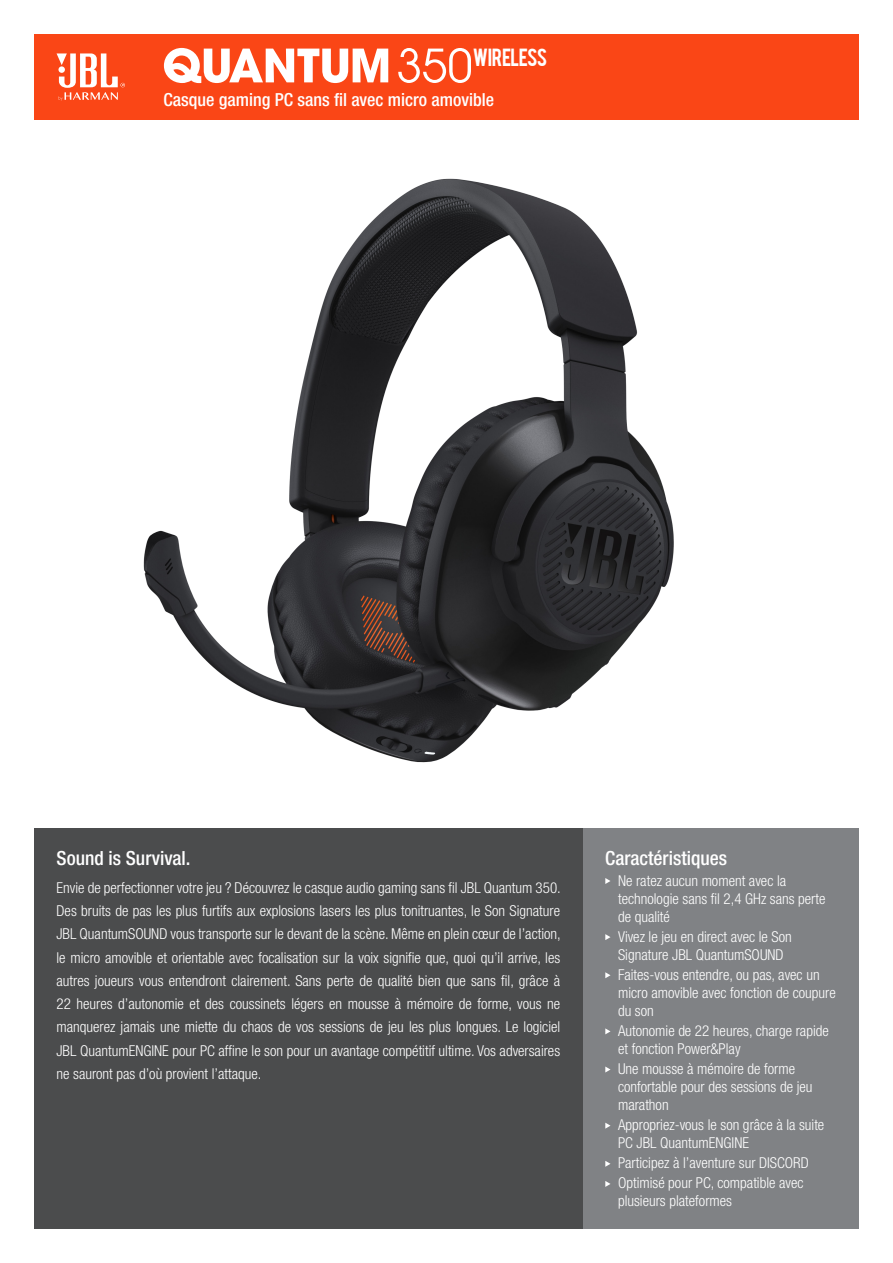
<style>
.page{position:relative;width:893px;height:1263px;background:#fff}
.page>*{position:absolute;margin:0;border:0;box-sizing:border-box;transform-origin:0 0}
.t1{font:700 50.7px "Avant Gard Goth EF";color:#fff}
.t2{font:500 condensed 19.5px "Helvetica Neue LT Pro";color:#fff}
.t3{font:19.5px "Bebas";letter-spacing:-.04em;color:#fff}
.t4{font:500 condensed 18px "Helvetica Neue LT Pro";color:#fff}
.t5{font:300 condensed 15px/18px "Helvetica Neue LT Pro";color:#fff}
.s1{font-weight:400}
</style>
<div class="page">
<img style="left:64px;top:178px;width:778px;height:651px">
<div style="left:34px;top:34px;width:825px;height:85px;background:#fa4616"></div>
<svg style="left:57px;top:53px;width:68px;height:48px"></svg>
<div style="left:583px;top:829px;width:276px;height:400px;background:#808285"></div>
<svg style="left:605px;top:878px;width:5px;height:6px"></svg>
<svg style="left:605px;top:934px;width:5px;height:6px"></svg>
<svg style="left:605px;top:972px;width:5px;height:6px"></svg>
<svg style="left:605px;top:1028px;width:5px;height:6px"></svg>
<svg style="left:605px;top:1066px;width:5px;height:6px"></svg>
<svg style="left:605px;top:1123px;width:5px;height:6px"></svg>
<svg style="left:605px;top:1161px;width:5px;height:6px"></svg>
<svg style="left:605px;top:1181px;width:5px;height:6px"></svg>
<div style="left:34px;top:829px;width:549px;height:400px;background:#4b4c4d"></div>
<p class="t1" style="left:162px;top:35px;width:312px">QUANTUM <span class="s1">350</span></p>
<p class="t3" style="left:473px;top:43px;width:76px">WIRELESS</p>
<p class="t4" style="left:163px;top:89px;width:332px">Casque gaming PC sans fil avec micro amovible</p>
<p class="t2" style="left:57px;top:847px;width:136px">Sound is Survival.</p>
<p class="t5" style="left:57px;top:876px;width:506px;line-height:23.2px;text-align:justify">Envie de perfectionner votre jeu ? Découvrez le casque audio gaming sans fil JBL Quantum 350.<br>Des bruits de pas les plus furtifs aux explosions lasers les plus tonitruantes, le Son Signature JBL QuantumSOUND vous transporte sur le devant de la scène. Même en plein cœur de l’action, le micro amovible et orientable avec focalisation sur la voix signifie que, quoi qu’il arrive, les autres joueurs vous entendront clairement. Sans perte de qualité bien que sans fil, grâce à 22 heures d’autonomie et des coussinets légers en mousse à mémoire de forme, vous ne manquerez jamais une miette du chaos de vos sessions de jeu les plus longues. Le logiciel JBL QuantumENGINE pour PC affine le son pour un avantage compétitif ultime. Vos adversaires ne sauront pas d’où provient l’attaque.</p>
<p class="t2" style="left:605px;top:847px;width:123px">Caractéristiques</p>
<p class="t5" style="left:618px;top:871px;width:209px">Ne ratez aucun moment avec la technologie sans fil 2,4 GHz sans perte de qualité</p>
<p class="t5" style="left:618px;top:927px;width:175px">Vivez le jeu en direct avec le Son<br>Signature JBL QuantumSOUND</p>
<p class="t5" style="left:618px;top:965px;width:219px">Faites-vous entendre, ou pas, avec un micro amovible avec fonction de coupure du son</p>
<p class="t5" style="left:618px;top:1021px;width:212px">Autonomie de 22 heures, charge rapide et fonction Power&amp;Play</p>
<p class="t5" style="left:618px;top:1059px;width:196px">Une mousse à mémoire de forme confortable pour des sessions de jeu marathon</p>
<p class="t5" style="left:618px;top:1116px;width:208px">Appropriez-vous le son grâce à la suite<br>PC JBL QuantumENGINE</p>
<p class="t5" style="left:618px;top:1154px;width:192px">Participez à l’aventure sur DISCORD</p>
<p class="t5" style="left:618px;top:1174px;width:187px">Optimisé pour PC, compatible avec plusieurs plateformes</p>
</div>
